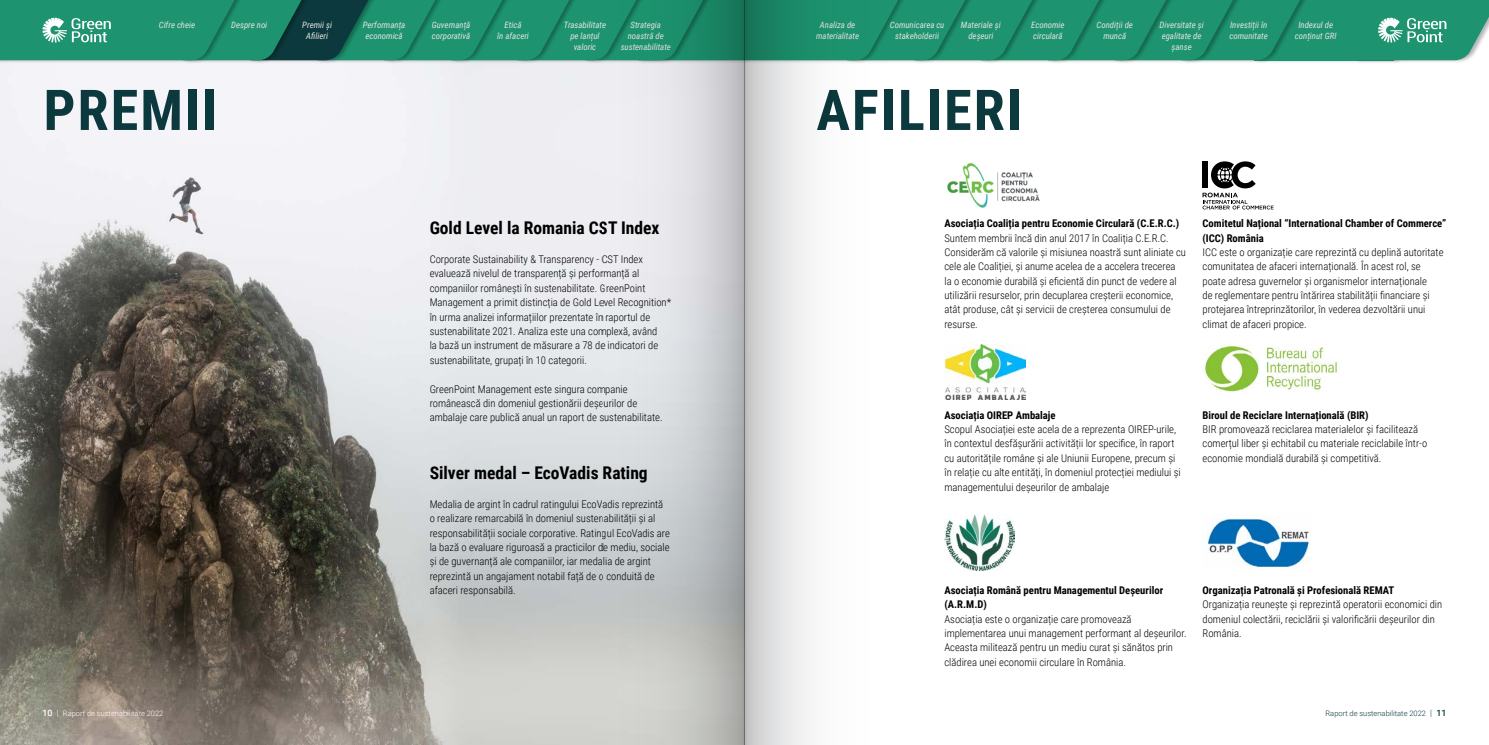
<style>
.page{position:relative;width:1489px;height:745px;background:#fff}
.page>*{position:absolute;margin:0;border:0;box-sizing:border-box;transform-origin:0 0}
.t1{font:700 56.25px "Roboto Condensed";letter-spacing:.035em;color:#0c393d}
.t2{font:700 17.5px "Roboto Condensed";color:#000}
.t3{font:300 10.62px/14.4px "Roboto Condensed";color:#000}
.t4{font:700 10.62px/14.4px "Roboto Condensed";color:#000}
.t5{font:italic 8.75px/11.2px "Roboto Condensed";color:#e5e4e1;text-align:center}
.t6{font:300 7.5px "Roboto";color:#fff}
.t7{font:300 7.5px "Roboto";color:#0c393d}
.s1{font-weight:500;font-size:8.75px}
.s2{font-size:8.75px}
</style>
<div class="page">
<img style="left:0;top:64px;width:602px;height:680px">
<img style="left:947px;top:162px;width:93px;height:46px">
<svg style="left:1202px;top:161px;width:71px;height:48px"></svg>
<img style="left:944px;top:344px;width:81px;height:55px">
<img style="left:1204px;top:344px;width:133px;height:48px">
<img style="left:944px;top:514px;width:70px;height:55px">
<img style="left:1207px;top:514px;width:102px;height:54px">
<div style="left:1254px;top:0;width:140px;height:60px;background:#1d946f"></div>
<div style="left:1354px;top:0;width:134px;height:64px;background:#000;opacity:.3"></div>
<div style="left:1181px;top:0;width:131px;height:64px;background:#000;opacity:.3"></div>
<div style="left:1114px;top:0;width:131px;height:64px;background:#000;opacity:.3"></div>
<div style="left:1047px;top:0;width:131px;height:64px;background:#000;opacity:.3"></div>
<div style="left:980px;top:0;width:131px;height:64px;background:#000;opacity:.3"></div>
<div style="left:914px;top:0;width:131px;height:64px;background:#000;opacity:.3"></div>
<div style="left:847px;top:0;width:131px;height:64px;background:#000;opacity:.3"></div>
<div style="left:451px;top:0;width:131px;height:64px;background:#000;opacity:.3"></div>
<div style="left:384px;top:0;width:131px;height:64px;background:#000;opacity:.3"></div>
<div style="left:317px;top:0;width:131px;height:64px;background:#000;opacity:.3"></div>
<div style="left:250px;top:0;width:131px;height:64px;background:#000;opacity:.3"></div>
<div style="left:183px;top:0;width:131px;height:64px;background:#000;opacity:.3"></div>
<div style="left:0;top:0;width:247px;height:64px;background:#000;opacity:.3"></div>
<svg style="left:1354px;top:0;width:134px;height:60px"></svg>
<svg style="left:0;top:0;width:1305px;height:60px;background:#1d8d6b"></svg>
<svg style="left:744px;top:0;width:142px;height:744px"></svg>
<svg style="left:602px;top:0;width:142px;height:744px;background:#c1cccb"></svg>
<p class="t5" style="left:159px;top:18px;width:38px">Cifre cheie</p>
<p class="t5" style="left:231px;top:19px;width:38px">Despre noi</p>
<p class="t5" style="left:302px;top:19px;width:31px">Premii și<br>Afilieri</p>
<p class="t5" style="left:363px;top:19px;width:44px;text-align:left">Performanța economică</p>
<p class="t5" style="left:432px;top:19px;width:40px;text-align:left">Guvernanță corporativă</p>
<p class="t5" style="left:497px;top:19px;width:33px">Etică<br>în afaceri</p>
<p class="t5" style="left:564px;top:19px;width:44px">Trasabilitate pe lanțul valoric</p>
<p class="t5" style="left:620px;top:19px;width:52px">Strategia noastră de sustenabilitate</p>
<p class="t5" style="left:816px;top:19px;width:45px">Analiza de materialitate</p>
<p class="t5" style="left:889px;top:19px;width:56px">Comunicarea cu stakeholderii</p>
<p class="t5" style="left:960px;top:19px;width:41px">Materiale și deșeuri</p>
<p class="t5" style="left:1031px;top:19px;width:35px;text-align:left">Economie circulară</p>
<p class="t5" style="left:1096px;top:19px;width:38px">Condiții de muncă</p>
<p class="t5" style="left:1159px;top:19px;width:46px">Diversitate și egalitate de șanse</p>
<p class="t5" style="left:1229px;top:19px;width:40px;text-align:left">Investiții în comunitate</p>
<p class="t5" style="left:1294px;top:19px;width:43px">Indexul de conținut GRI</p>
<h1 class="t1" style="left:44px;top:70px;width:175px">PREMII</h1>
<h1 class="t1" style="left:816px;top:70px;width:207px">AFILIERI</h1>
<h2 class="t2" style="left:429px;top:216px;width:231px">Gold Level la Romania CST Index</h2>
<p class="t3" style="left:429px;top:251px;width:243px">Corporate Sustainability &amp; Transparency - CST Index evaluează nivelul de transparență și performanță al companiilor românești în sustenabilitate. GreenPoint Management a primit distincția de Gold Level Recognition* în urma analizei informațiilor prezentate în raportul de sustenabilitate 2021. Analiza este una complexă, având<br>la bază un instrument de măsurare a 78 de indicatori de sustenabilitate, grupați în 10 categorii.</p>
<p class="t3" style="left:429px;top:381px;width:234px">GreenPoint Management este singura companie românească din domeniul gestionării deșeurilor de ambalaje care publică anual un raport de sustenabilitate.</p>
<h2 class="t2" style="left:429px;top:460px;width:219px">Silver medal – EcoVadis Rating</h2>
<p class="t3" style="left:429px;top:496px;width:242px">Medalia de argint în cadrul ratingului EcoVadis reprezintă o realizare remarcabilă în domeniul sustenabilității și al responsabilității sociale corporative. Ratingul EcoVadis are la bază o evaluare riguroasă a practicilor de mediu, sociale și de guvernanță ale companiilor, iar medalia de argint reprezintă un angajament notabil față de o conduită de afaceri responsabilă.</p>
<p class="t4" style="left:944px;top:215px;width:236px">Asociația Coaliția pentru Economie Circulară (C.E.R.C.)</p>
<p class="t3" style="left:944px;top:230px;width:243px">Suntem membrii încă din anul 2017 în Coaliția C.E.R.C.<br>Considerăm că valorile și misiunea noastră sunt aliniate cu cele ale Coaliției, și anume acelea de a accelera trecerea<br>la o economie durabilă și eficientă din punct de vedere al utilizării resurselor, prin decuplarea creșterii economice, atât produse, cât și servicii de creșterea consumului de resurse.</p>
<p class="t4" style="left:1202px;top:215px;width:245px">Comitetul Național “International Chamber of Commerce” (ICC) România</p>
<p class="t3" style="left:1202px;top:244px;width:242px">ICC este o organizație care reprezintă cu deplină autoritate comunitatea de afaceri internațională. În acest rol, se poate adresa guvernelor și organismelor internaționale<br>de reglementare pentru întărirea stabilității financiare și protejarea întreprinzătorilor, în vederea dezvoltării unui climat de afaceri propice.</p>
<p class="t4" style="left:944px;top:407px;width:113px">Asociația OIREP Ambalaje</p>
<p class="t3" style="left:944px;top:421px;width:238px">Scopul Asociației este acela de a reprezenta OIREP-urile, în contextul desfășurării activității lor specifice, în raport cu autoritățile române și ale Uniunii Europene, precum și în relație cu alte entități, în domeniul protecției mediului și managementului deșeurilor de ambalaje</p>
<p class="t4" style="left:1202px;top:407px;width:167px">Biroul de Reciclare Internațională (BIR)</p>
<p class="t3" style="left:1202px;top:421px;width:226px">BIR promovează reciclarea materialelor și facilitează comerțul liber și echitabil cu materiale reciclabile într-o economie mondială durabilă și competitivă.</p>
<p class="t4" style="left:944px;top:582px;width:220px">Asociația Română pentru Managementul Deșeurilor (A.R.M.D)</p>
<p class="t3" style="left:944px;top:611px;width:243px">Asociația este o organizație care promovează implementarea unui management performant al deșeurilor.<br>Aceasta militează pentru un mediu curat și sănătos prin clădirea unei economii circulare în România.</p>
<p class="t4" style="left:1202px;top:582px;width:193px">Organizația Patronală și Profesională REMAT</p>
<p class="t3" style="left:1202px;top:596px;width:241px">Organizația reunește și reprezintă operatorii economici din domeniul colectării, reciclării și valorificării deșeurilor din<br>România.</p>
<p class="t6" style="left:43px;top:707px;width:122px"><span class="s1">10</span> <span class="s2">|</span> Raport de sustenabilitate 2022</p>
<p class="t7" style="left:1325px;top:707px;width:122px">Raport de sustenabilitate 2022 <span class="s2">|</span> <span class="s1">11</span></p>
</div>
